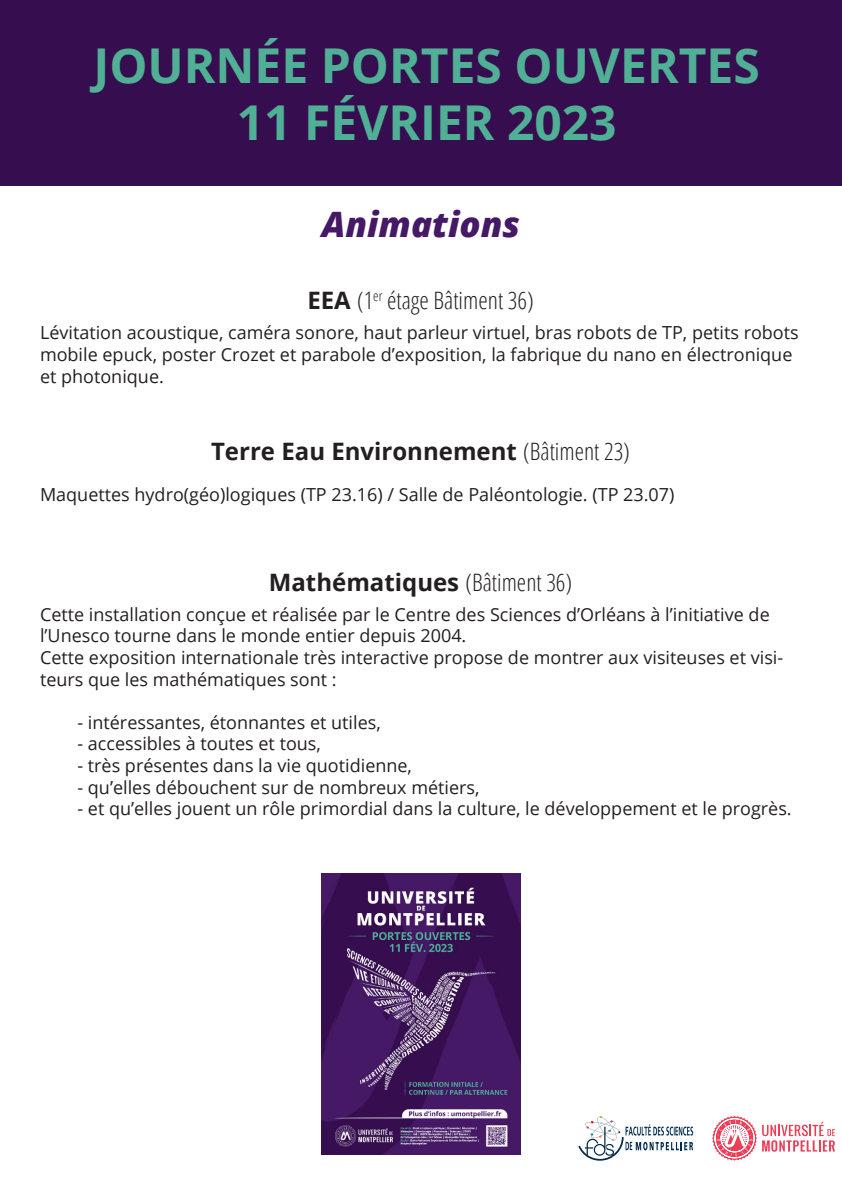
<style>
.page{position:relative;width:842px;height:1191px;background:#fff}
.page>*{position:absolute;margin:0;border:0;box-sizing:border-box;transform-origin:0 0}
.t1{font:700 48px/57.6px "Open Sans";color:#50b095;text-align:center}
.t2{font:italic 800 35px "Open Sans";color:#451966}
.t3{font:700 24px "Open Sans";color:#231f20}
.t4{font:300 condensed 24px "Open Sans";color:#231f20}
.t5{font:18px/21.6px "Open Sans";color:#231f20}
.s1{font-weight:700;font-stretch:normal}
.s2{font-weight:300;font-stretch:condensed}
</style>
<div class="page">
<img style="left:322px;top:873px;width:198px;height:282px">
<div style="left:0;top:0;width:842px;height:186px;background:#360d4f"></div>
<svg style="left:578px;top:1116px;width:115px;height:44px"></svg>
<svg style="left:712px;top:1116px;width:123px;height:44px"></svg>
<h1 class="t1" style="left:93px;top:41px;width:668px">JOURNÉE PORTES OUVERTES<br>11 FÉVRIER 2023</h1>
<h2 class="t2" style="left:322px;top:209px;width:200px">Animations</h2>
<h3 class="t4" style="left:307px;top:291px;width:228px"><span class="s1">EEA</span> (1<sup>er</sup> étage Bâtiment 36)</h3>
<p class="t5" style="left:40px;top:324px;width:760px">Lévitation acoustique, caméra sonore, haut parleur virtuel, bras robots de TP, petits robots mobile epuck, poster Crozet et parabole d’exposition, la fabrique du nano en électronique et photonique.</p>
<h3 class="t3" style="left:211px;top:442px;width:420px">Terre Eau Environnement <span class="s2">(Bâtiment 23)</span></h3>
<p class="t5" style="left:40px;top:486px;width:636px">Maquettes hydro(géo)logiques (TP 23.16) / Salle de Paléontologie. (TP 23.07)</p>
<h3 class="t3" style="left:269px;top:572px;width:305px">Mathématiques <span class="s2">(Bâtiment 36)</span></h3>
<p class="t5" style="left:40px;top:605px;width:745px">Cette installation conçue et réalisée par le Centre des Sciences d’Orléans à l’initiative de l’Unesco tourne dans le monde entier depuis 2004.<br>Cette exposition internationale très interactive propose de montrer aux visiteuses et visi&shy;teurs que les mathématiques sont :</p>
<p class="t5" style="left:77px;top:713px;width:305px">- intéressantes, étonnantes et utiles,</p>
<p class="t5" style="left:77px;top:735px;width:245px">- accessibles à toutes et tous,</p>
<p class="t5" style="left:77px;top:754px;width:336px">- très présentes dans la vie quotidienne,</p>
<p class="t5" style="left:77px;top:776px;width:404px">- qu’elles débouchent sur de nombreux métiers,</p>
<p class="t5" style="left:77px;top:797px;width:716px">- et qu’elles jouent un rôle primordial dans la culture, le développement et le progrès.</p>
</div>
